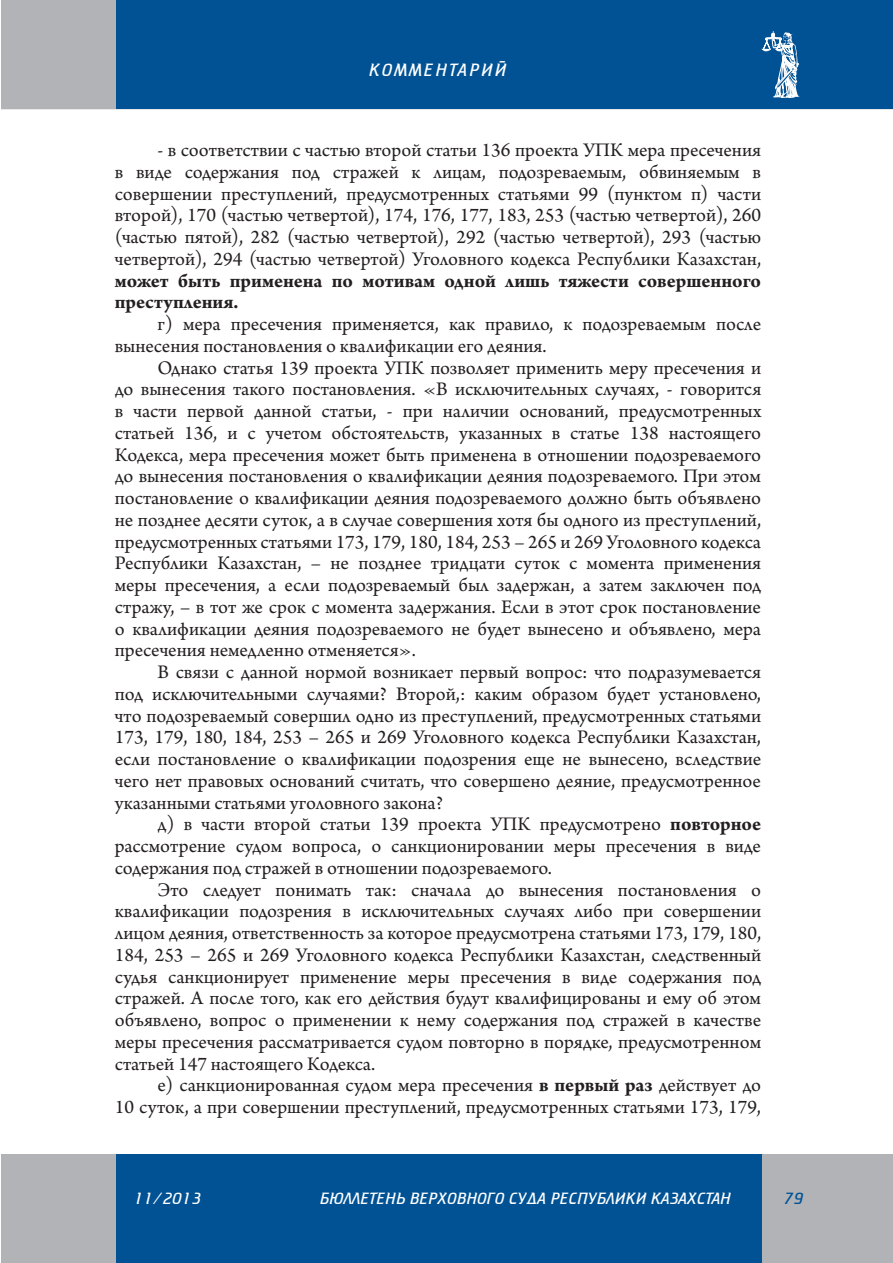
<style>
.page{position:relative;width:893px;height:1263px;background:#fff}
.page>*{position:absolute;margin:0;border:0;box-sizing:border-box;transform-origin:0 0}
.t1{font:20.25px/21.8px "Arno Pro";color:#231f20;text-align:justify}
.t2{font:700 20.25px/21.8px "Arno Pro";color:#231f20}
.t3{font:300 18px "FK Cricket";letter-spacing:.11em;color:#fff}
.t4{font:300 16.5px "FK Cricket";color:#fff}
.t5{font:300 16.5px "FK Cricket";color:#005294}
.s1{font-weight:700}
</style>
<div class="page">
<div style="left:2px;top:1155px;width:114px;height:108px;background:#b2b3b7"></div>
<div style="left:116px;top:1155px;width:647px;height:108px;background:#005294"></div>
<div style="left:763px;top:1155px;width:130px;height:108px;background:#b2b3b7"></div>
<div style="left:2px;top:0;width:114px;height:109px;background:#b2b3b7"></div>
<div style="left:116px;top:0;width:777px;height:109px;background:#005294"></div>
<svg style="left:761px;top:31px;width:39px;height:67px"></svg>
<p class="t3" style="left:369px;top:61px;width:139px">КОММЕНТАРИЙ</p>
<p class="t1" style="left:115px;top:140px;width:648px;text-indent:43px">- в соответствии с частью второй статьи 136 проекта УПК мера пресечения в виде содержания под стражей к лицам, подозреваемым, обвиняемым в совершении преступлений, предусмотренных статьями 99 (пунктом п) части второй), 170 (частью четвертой), 174, 176, 177, 183, 253 (частью четвертой), 260 (частью пятой), 282 (частью четвертой), 292 (частью четвертой), 293 (частью четвертой), 294 (частью четвертой) Уголовного кодекса Республики Казахстан,</p>
<p class="t2" style="left:115px;top:271px;width:648px">может быть применена по мотивам одной лишь тяжести совершенного преступления.</p>
<p class="t1" style="left:115px;top:314px;width:648px;text-indent:43px">г) мера пресечения применяется, как правило, к подозреваемым после вынесения постановления о квалификации его деяния.</p>
<p class="t1" style="left:115px;top:358px;width:648px;text-indent:43px">Однако статья 139 проекта УПК позволяет применить меру пресечения и до вынесения такого постановления. «В исключительных случаях, - говорится в части первой данной статьи, - при наличии оснований, предусмотренных статьей 136, и с учетом обстоятельств, указанных в статье 138 настоящего Кодекса, мера пресечения может быть применена в отношении подозреваемого до вынесения постановления о квалификации деяния подозреваемого. При этом постановление о квалификации деяния подозреваемого должно быть объявлено не позднее десяти суток, а в случае совершения хотя бы одного из преступлений, предусмотренных статьями 173, 179, 180, 184, 253 – 265 и 269 Уголовного кодекса Республики Казахстан, – не позднее тридцати суток с момента применения меры пресечения, а если подозреваемый был задержан, а затем заключен под стражу, – в тот же срок с момента задержания. Если в этот срок постановление о квалификации деяния подозреваемого не будет вынесено и объявлено, мера пресечения немедленно отменяется».</p>
<p class="t1" style="left:115px;top:662px;width:648px;text-indent:43px">В связи с данной нормой возникает первый вопрос: что подразумевается под исключительными случаями? Второй,: каким образом будет установлено, что подозреваемый совершил одно из преступлений, предусмотренных статьями 173, 179, 180, 184, 253 – 265 и 269 Уголовного кодекса Республики Казахстан, если постановление о квалификации подозрения еще не вынесено, вследствие чего нет правовых оснований считать, что совершено деяние, предусмотренное указанными статьями уголовного закона?</p>
<p class="t1" style="left:115px;top:814px;width:648px;text-indent:43px">д) в части второй статьи 139 проекта УПК предусмотрено <span class="s1">повторное </span>рассмотрение судом вопроса, о санкционировании меры пресечения в виде содержания под стражей в отношении подозреваемого.</p>
<p class="t1" style="left:115px;top:880px;width:648px;text-indent:43px">Это следует понимать так: сначала до вынесения постановления о квалификации подозрения в исключительных случаях либо при совершении лицом деяния, ответственность за которое предусмотрена статьями 173, 179, 180, 184, 253 – 265 и 269 Уголовного кодекса Республики Казахстан, следственный судья санкционирует применение меры пресечения в виде содержания под стражей. А после того, как его действия будут квалифицированы и ему об этом объявлено, вопрос о применении к нему содержания под стражей в качестве меры пресечения рассматривается судом повторно в порядке, предусмотренном статьей 147 настоящего Кодекса.</p>
<p class="t1" style="left:115px;top:1075px;width:648px;text-align:right">е) санкционированная судом мера пресечения <span class="s1">в первый раз</span> действует до<br>10 суток, а при совершении преступлений, предусмотренных статьями 173, 179,</p>
<p class="t4" style="left:134px;top:1191px;width:69px">11/2013</p>
<p class="t4" style="left:320px;top:1190px;width:413px">БЮЛЛЕТЕНЬ ВЕРХОВНОГО СУДА РЕСПУБЛИКИ КАЗАХСТАН</p>
<p class="t5" style="left:784px;top:1190px;width:21px">79</p>
</div>
